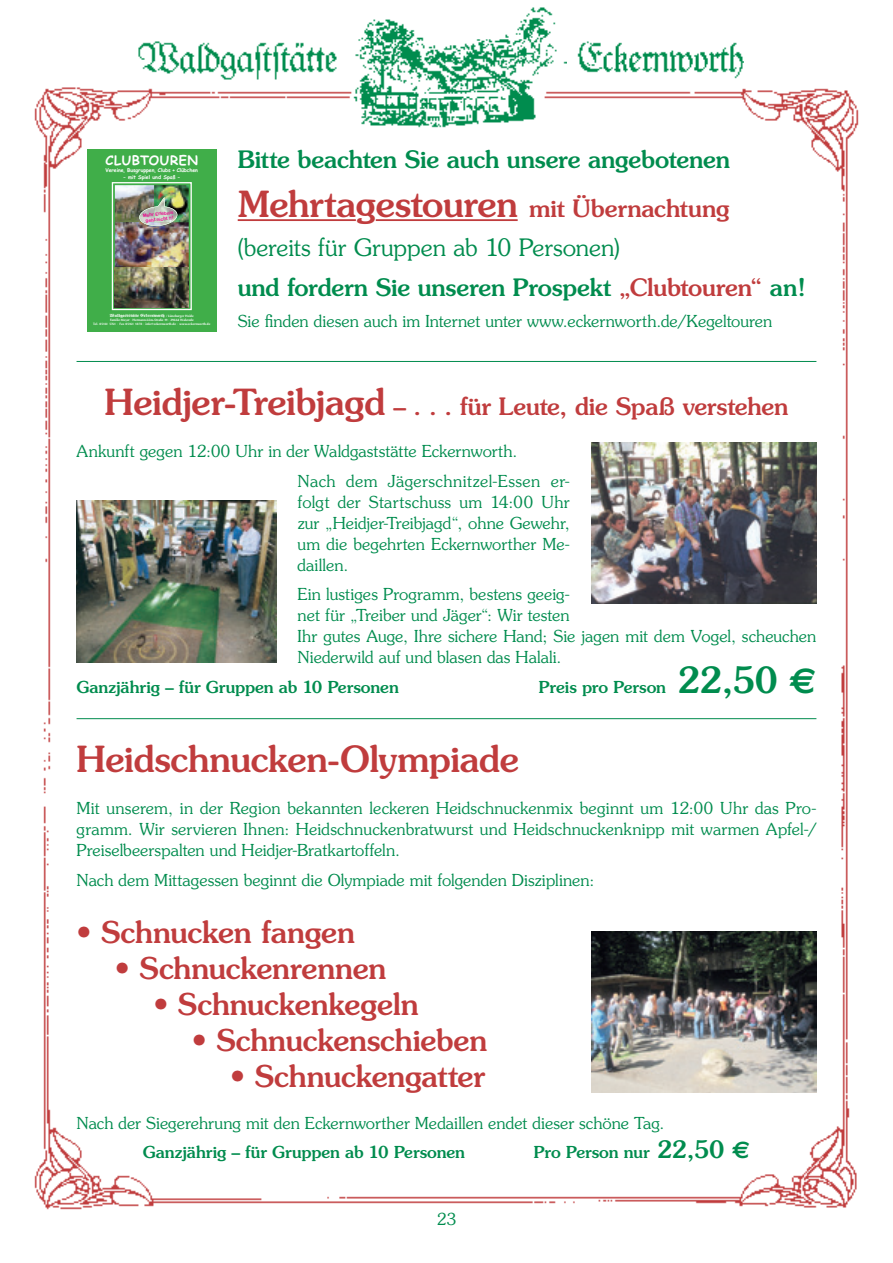
<style>
.page{position:relative;width:893px;height:1263px;background:#fff}
.page>*{position:absolute;margin:0;border:0;box-sizing:border-box;transform-origin:0 0}
.t1{font:500 36px "Souvenir";letter-spacing:-.01em;color:#c03c3d}
.t2{font:500 30px "Souvenir";letter-spacing:-.005em;color:#c03c3d}
.t3{font:300 24px/39.9px "Souvenir";letter-spacing:-.01em;color:#008c4e}
.t4{font:500 24px "Souvenir";letter-spacing:-.005em;color:#c03c3d}
.t5{font:500 24px "Souvenir";letter-spacing:-.005em;color:#008c4e}
.t6{font:300 16.5px/21px "Souvenir";color:#008c4e;text-align:justify}
.t7{font:500 16.5px "Souvenir";color:#008c4e}
.t8{font:13.05px "Comic Sans MS Bold";letter-spacing:.035em;color:#fff}
.t9{font:5.25px "Comic Sans MS Bold";letter-spacing:-.015em;color:#fff}
.t10{font:4.5px/5.4px "Arial Rounded MT Bold";color:#ed028c;text-align:center}
.t11{font:4.35px "Fraktur Fett";letter-spacing:.01em;color:#fff}
.t12{font:700 3.3px/4.3px "Optima";letter-spacing:-.005em;color:#fff;text-align:center}
.s1{font-family:"Optima";font-weight:700;font-size:3.3px}
.s2{font-size:24px}
.s3{font-weight:500}
.s4{font-weight:500;color:#c03c3d}
.s5{font-size:36px}
.s6{font-family:"Euro Sans";font-weight:700;font-size:36px}
.s7{font-family:"Euro Sans";font-weight:700;font-size:24px}
</style>
<div class="page">
<img style="left:34px;top:87px;width:825px;height:1123px">
<img style="left:138px;top:41px;width:199px;height:39px">
<img style="left:577px;top:41px;width:166px;height:38px">
<img style="left:350px;top:7px;width:216px;height:122px">
<hr style="left:77px;top:361px;width:739px;height:1px;background:#008c4e">
<hr style="left:77px;top:718px;width:739px;height:1px;background:#008c4e">
<img style="left:591px;top:931px;width:225px;height:162px">
<hr style="left:238px;top:219px;width:118px;height:2px;background:#c03c3d">
<hr style="left:376px;top:219px;width:142px;height:2px;background:#c03c3d">
<div style="left:87px;top:149px;width:129px;height:183px;background:#40ae49"></div>
<img style="left:115px;top:222px;width:74px;height:85px">
<img style="left:115px;top:185px;width:39px;height:37px">
<img style="left:154px;top:185px;width:23px;height:12px">
<svg style="left:139px;top:197px;width:38px;height:29px"></svg>
<div style="left:112px;top:182px;width:80px;height:128px;border:1px solid #fff"></div>
<img style="left:77px;top:501px;width:199px;height:161px">
<img style="left:591px;top:442px;width:225px;height:162px">
<p class="t8" style="left:106px;top:151px;width:94px">CLUBTOUREN</p>
<p class="t9" style="left:106px;top:166px;width:94px">Vereine, Busgruppen, Clubs + Clübchen</p>
<p class="t9" style="left:124px;top:173px;width:58px">– mit Spiel und Spaß –</p>
<p class="t10" style="left:143px;top:213px;width:32px;rotate:-6deg">Mehr Erlebnis geht nicht !!!</p>
<p class="t11" style="left:110px;top:313px;width:85px">Waldgaststätte Eckernworth <span class="s1">/ Lüneburger Heide</span></p>
<p class="t12" style="left:93px;top:318px;width:118px">Familie Meyer · Hermann-Löns-Straße 19 · 29664 Walsrode<br>Tel. 05161 5761 · Fax 05161 1878 · info@eckernworth.de · www.eckernworth.de</p>
<h3 class="t5" style="left:238px;top:144px;width:494px">Bitte beachten Sie auch unsere angebotenen</h3>
<h1 class="t1" style="left:238px;top:182px;width:493px">Mehrtagestouren <span class="s2">mit Übernachtung</span></h1>
<h3 class="t3" style="left:238px;top:227px;width:570px">(bereits für Gruppen ab 10 Personen)<br><span class="s3">und fordern Sie unseren Prospekt</span> <span class="s4">„Clubtouren“</span> <span class="s3">an!</span></h3>
<p class="t6" style="left:238px;top:311px;width:536px">Sie finden diesen auch im Internet unter www.eckernworth.de/Kegeltouren</p>
<h3 class="t4" style="left:105px;top:392px;width:685px"><span class="s5">Heidjer-Treibjagd</span> – . . . für Leute, die Spaß verstehen</h3>
<p class="t6" style="left:298px;top:436px;width:274px;line-height:29.5px;text-indent:-221px">Ankunft gegen 12:00 Uhr in der Waldgaststätte Eckernworth.<br>Nach dem Jägerschnitzel-Essen er-</p>
<p class="t6" style="left:298px;top:491px;width:274px">folgt der Startschuss um 14:00 Uhr zur „Heidjer-Treibjagd“, ohne Gewehr, um die begehrten Eckernworther Me&shy;daillen.</p>
<p class="t6" style="left:298px;top:583px;width:520px;text-align:left">Ein lustiges Programm, bestens geeig-<br>net für „Treiber und Jäger“: Wir testen<br>Ihr gutes Auge, Ihre sichere Hand; Sie jagen mit dem Vogel, scheuchen Niederwild auf und blasen das Halali.</p>
<p class="t7" style="left:77px;top:677px;width:324px">Ganzjährig – für Gruppen ab 10 Personen</p>
<p class="t7" style="left:539px;top:677px;width:279px">Preis pro Person <span class="s5">22,50</span> <span class="s6">G</span></p>
<h1 class="t1" style="left:77px;top:737px;width:444px">Heidschnucken-Olympiade</h1>
<p class="t6" style="left:77px;top:797px;width:741px">Mit unserem, in der Region bekannten leckeren Heidschnuckenmix beginnt um 12:00 Uhr das Pro&shy;gramm. Wir servieren Ihnen: Heidschnuckenbratwurst und Heidschnuckenknipp mit warmen Apfel-/ Preiselbeerspalten und Heidjer-Bratkartoffeln.</p>
<p class="t6" style="left:77px;top:869px;width:519px">Nach dem Mittagessen beginnt die Olympiade mit folgenden Disziplinen:</p>
<h2 class="t2" style="left:77px;top:914px;width:280px">• Schnucken fangen</h2>
<h2 class="t2" style="left:115px;top:950px;width:273px">• Schnuckenrennen</h2>
<h2 class="t2" style="left:153px;top:986px;width:267px">• Schnuckenkegeln</h2>
<h2 class="t2" style="left:192px;top:1022px;width:297px">• Schnuckenschieben</h2>
<h2 class="t2" style="left:230px;top:1058px;width:257px">• Schnuckengatter</h2>
<p class="t6" style="left:77px;top:1112px;width:589px">Nach der Siegerehrung mit den Eckernworther Medaillen endet dieser schöne Tag.</p>
<p class="t7" style="left:143px;top:1142px;width:324px">Ganzjährig – für Gruppen ab 10 Personen</p>
<p class="t7" style="left:534px;top:1142px;width:218px">Pro Person nur <span class="s2">22,50</span> <span class="s7">Y</span></p>
<p class="t6" style="left:437px;top:1208px;width:21px">23</p>
</div>
